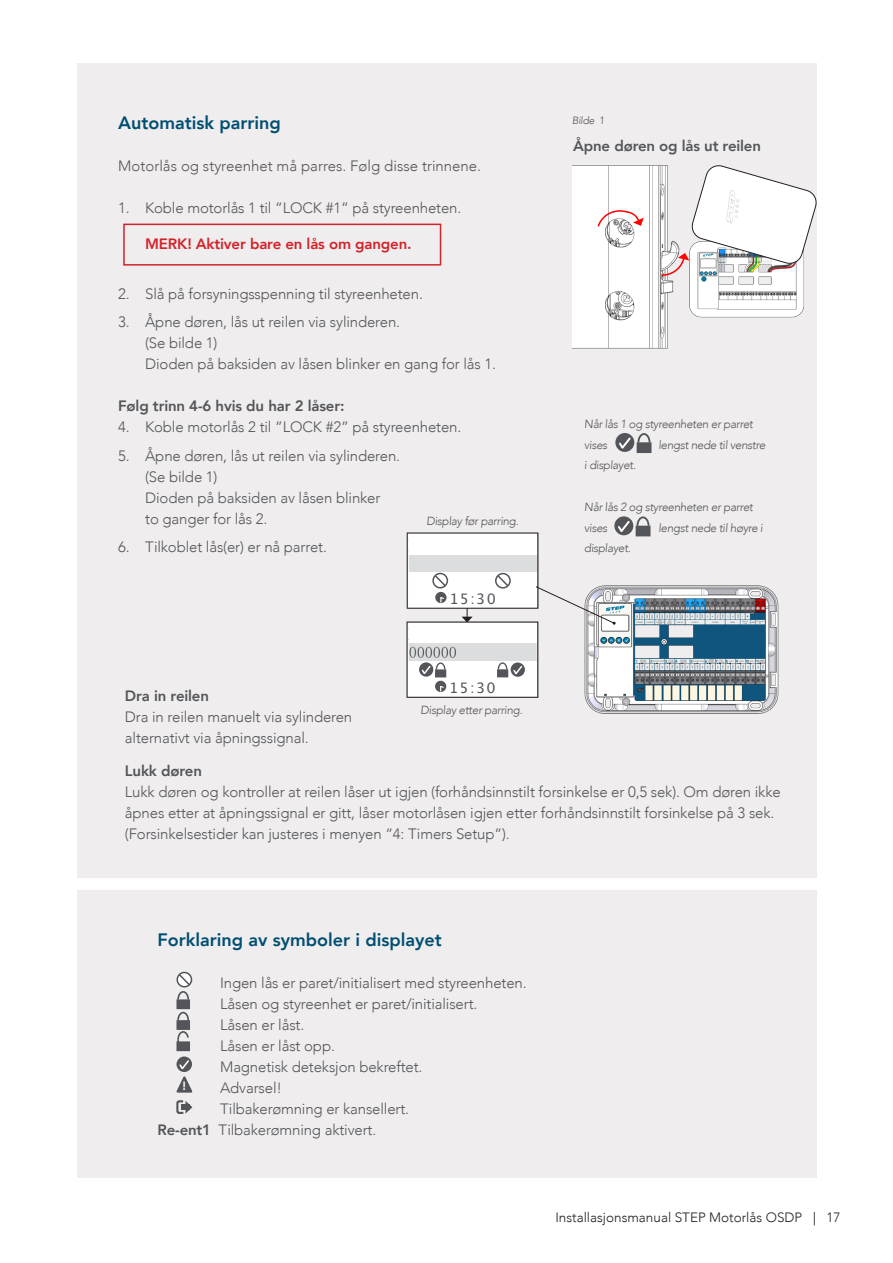
<style>
.page{position:relative;width:893px;height:1263px;background:#fff}
.page>*{position:absolute;margin:0;border:0;box-sizing:border-box;transform-origin:0 0}
.t1{font:800 18px "Avenir LT Com";color:#004e71}
.t2{font:300 15px/21px "Avenir LT Com";letter-spacing:-.01em;color:#54555a}
.t3{font:800 15px "Avenir LT Com";letter-spacing:-.01em;color:#54555a}
.t4{font:800 15px "Avenir LT Com";letter-spacing:-.01em;color:#d1232a}
.t5{font:14.55px "Lucida Grande";letter-spacing:.09em;color:#54555a}
.t6{font:300 13.5px "Avenir LT Com";color:#231f20}
.t7{font:800 12px "Avenir LT Com";color:#fff}
.t8{font:300 11.7px/20.7px "Avenir LT Com";color:#54555a}
.t9{font:300 10.5px "Avenir LT Com";color:#54555a}
.s1{font-weight:800}
.s2{font-family:"Minion Pro";font-weight:400}
</style>
<div class="page">
<div style="left:77px;top:63px;width:739px;height:814px;background:#f0edee"></div>
<img style="left:573px;top:166px;width:101px;height:182px">
<svg style="left:596px;top:208px;width:48px;height:20px"></svg>
<img style="left:689px;top:277px;width:115px;height:41px">
<svg style="left:660px;top:164px;width:157px;height:113px"></svg>
<div style="left:77px;top:890px;width:739px;height:287px;background:#f0edee"></div>
<div style="left:176px;top:999px;width:14px;height:10px;background:#54555a"></div>
<svg style="left:176px;top:972px;width:16px;height:29px"></svg>
<div style="left:176px;top:1041px;width:14px;height:10px;background:#54555a;border:2px solid #54555a"></div>
<svg style="left:176px;top:1031px;width:14px;height:13px"></svg>
<div style="left:176px;top:1020px;width:14px;height:10px;background:#54555a;border:2px solid #54555a"></div>
<svg style="left:176px;top:1011px;width:14px;height:11px"></svg>
<svg style="left:176px;top:1056px;width:16px;height:16px"></svg>
<svg style="left:176px;top:1059px;width:17px;height:55px"></svg>
<div style="left:123px;top:224px;width:318px;height:42px;border:2px solid #d1232a"></div>
<img style="left:584px;top:585px;width:195px;height:129px">
<svg style="left:462px;top:609px;width:11px;height:13px"></svg>
<img style="left:406px;top:533px;width:132px;height:76px">
<img style="left:406px;top:622px;width:132px;height:76px">
<div style="left:409px;top:535px;width:127px;height:19px;background:#fff"></div>
<div style="left:409px;top:624px;width:127px;height:18px;background:#fff"></div>
<div style="left:409px;top:661px;width:126px;height:35px;background:#fff"></div>
<div style="left:435px;top:669px;width:11px;height:8px;background:#54555a"></div>
<svg style="left:419px;top:662px;width:14px;height:15px"></svg>
<svg style="left:420px;top:662px;width:26px;height:13px"></svg>
<div style="left:435px;top:681px;width:11px;height:11px;background:#54555a;border-radius:50%"></div>
<svg style="left:440px;top:686px;width:5px;height:5px"></svg>
<div style="left:409px;top:572px;width:126px;height:35px;background:#fff"></div>
<div style="left:435px;top:592px;width:11px;height:11px;background:#54555a;border-radius:50%"></div>
<svg style="left:440px;top:597px;width:5px;height:5px"></svg>
<svg style="left:497px;top:662px;width:28px;height:16px"></svg>
<div style="left:432px;top:573px;width:16px;height:15px;border:2px solid #54555a;border-radius:50%"></div>
<svg style="left:433px;top:573px;width:15px;height:15px"></svg>
<div style="left:495px;top:573px;width:16px;height:16px;border:2px solid #54555a;border-radius:50%"></div>
<svg style="left:496px;top:572px;width:120px;height:53px"></svg>
<div style="left:411px;top:556px;width:125px;height:15px;background:#dcddde"></div>
<div style="left:637px;top:442px;width:14px;height:11px;background:#54555a"></div>
<svg style="left:615px;top:433px;width:19px;height:19px"></svg>
<svg style="left:617px;top:433px;width:34px;height:17px"></svg>
<div style="left:636px;top:526px;width:14px;height:10px;background:#54555a"></div>
<svg style="left:614px;top:516px;width:19px;height:19px"></svg>
<svg style="left:616px;top:516px;width:34px;height:18px"></svg>
<p class="t1" style="left:118px;top:112px;width:164px">Automatisk parring</p>
<p class="t2" style="left:118px;top:155px;width:364px">Motorlås og styreenhet må parres. Følg disse trinnene.</p>
<p class="t2" style="left:118px;top:198px;width:345px">1. Koble motorlås 1 til ”LOCK #1” på styreenheten.</p>
<p class="t4" style="left:145px;top:235px;width:268px">MERK! Aktiver bare en lås om gangen.</p>
<p class="t2" style="left:118px;top:283px;width:306px">2. Slå på forsyningsspenning til styreenheten.</p>
<p class="t2" style="left:145px;top:312px;width:352px;text-indent:-27px">3. Åpne døren, lås ut reilen via sylinderen.<br>(Se bilde 1)<br>Dioden på baksiden av låsen blinker en gang for lås 1.</p>
<p class="t3" style="left:118px;top:397px;width:228px">Følg trinn 4-6 hvis du har 2 låser:</p>
<p class="t2" style="left:118px;top:417px;width:345px">4. Koble motorlås 2 til ”LOCK #2” på styreenheten.</p>
<p class="t2" style="left:145px;top:445px;width:256px;text-indent:-27px">5. Åpne døren, lås ut reilen via sylinderen. (Se bilde 1)<br>Dioden på baksiden av låsen blinker<br>to ganger for lås 2.</p>
<p class="t2" style="left:118px;top:537px;width:210px">6. Tilkoblet lås(er) er nå parret.</p>
<p class="t8" style="left:426px;top:510px;width:95px">Display før parring.</p>
<p class="t5" style="left:449px;top:591px;width:48px">15:30</p>
<p class="t9" style="left:572px;top:114px;width:35px">Bilde 1</p>
<p class="t3" style="left:573px;top:137px;width:189px">Åpne døren og lås ut reilen</p>
<p class="t8" style="left:584px;top:414px;width:172px">Når lås 1 og styreenheten er parret</p>
<p class="t8" style="left:584px;top:434px;width:26px">vises</p>
<p class="t8" style="left:658px;top:434px;width:110px">lengst nede til venstre</p>
<p class="t8" style="left:584px;top:455px;width:55px">i displayet.</p>
<p class="t8" style="left:584px;top:496px;width:172px">Når lås 2 og styreenheten er parret vises</p>
<p class="t8" style="left:658px;top:517px;width:107px">lengst nede til høyre i</p>
<p class="t8" style="left:584px;top:538px;width:50px">displayet.</p>
<p class="t5" style="left:449px;top:680px;width:48px">15:30</p>
<p class="t3" style="left:125px;top:687px;width:86px">Dra in reilen</p>
<p class="t2" style="left:125px;top:707px;width:229px">Dra in reilen manuelt via sylinderen alternativt via åpningssignal.</p>
<p class="t3" style="left:125px;top:762px;width:78px">Lukk døren</p>
<p class="t2" style="left:125px;top:782px;width:657px">Lukk døren og kontroller at reilen låser ut igjen (forhåndsinnstilt forsinkelse er 0,5 sek). Om døren ikke åpnes etter at åpningssignal er gitt, låser motorlåsen igjen etter forhåndsinnstilt forsinkelse på 3 sek.</p>
<p class="t2" style="left:125px;top:824px;width:386px">(Forsinkelsestider kan justeres i menyen ”4: Timers Setup”).</p>
<p class="t8" style="left:421px;top:700px;width:105px">Display etter parring.</p>
<p class="t1" style="left:157px;top:929px;width:286px">Forklaring av symboler i displayet</p>
<p class="t2" style="left:220px;top:972px;width:308px">Ingen lås er paret/initialisert med styreenheten.</p>
<p class="t2" style="left:220px;top:993px;width:259px">Låsen og styreenhet er paret/initialisert.</p>
<p class="t2" style="left:220px;top:1014px;width:86px">Låsen er låst.</p>
<p class="t2" style="left:220px;top:1035px;width:116px">Låsen er låst opp.</p>
<p class="t2" style="left:220px;top:1056px;width:204px">Magnetisk deteksjon bekreftet.</p>
<p class="t2" style="left:220px;top:1077px;width:63px">Advarsel!</p>
<p class="t2" style="left:220px;top:1098px;width:190px">Tilbakerømning er kansellert.</p>
<p class="t2" style="left:157px;top:1119px;width:220px"><span class="s1">Re-ent1</span> Tilbakerømning aktivert.</p>
<p class="t7" style="left:183px;top:1079px;width:5px">!</p>
<p class="t6" style="left:555px;top:1209px;width:287px">Installasjonsmanual STEP Motorlås OSDP <span class="s2">|</span> 17</p>
</div>
